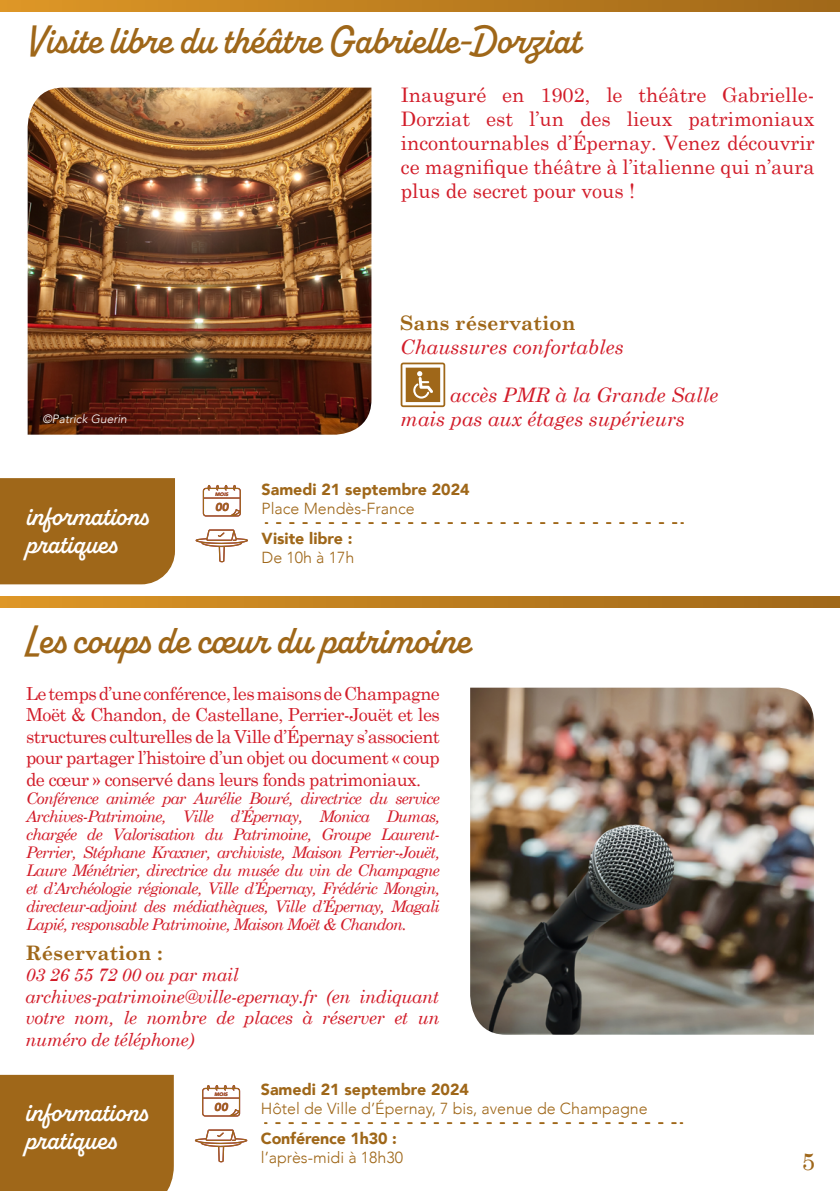
<style>
.page{position:relative;width:840px;height:1191px;background:#fff}
.page>*{position:absolute;margin:0;border:0;box-sizing:border-box;transform-origin:0 0}
.t1{font:600 40px "Alkaline";color:#9f6719}
.t2{font:600 28px/28px "Alkaline";color:#fff}
.t3{font:24px "Century Schoolbook";color:#9f671a}
.t4{font:20px/24px "Century Schoolbook";color:#d21c29;text-align:justify}
.t5{font:italic 20px/24px "Century Schoolbook";color:#d21c29}
.t6{font:700 20px "Century Schoolbook";color:#9f6719}
.t7{font:18px/21.6px "Century Schoolbook";letter-spacing:-.03em;color:#d21c29;text-align:justify}
.t8{font:italic 18px/21.6px "Century Schoolbook";letter-spacing:-.02em;color:#d21c29}
.t9{font:italic 16px/18px "Century Schoolbook";letter-spacing:-.05em;color:#d21c29;text-align:justify}
.t10{font:300 16px "Avenir";color:#9f6719}
.t11{font:900 16px "Avenir";color:#9f6719}
.t12{font:italic 300 12px "Avenir";color:#fff}
.t13{font:italic 900 11.6px "Avenir";color:#9f6717}
.t14{font:italic 900 5px "Avenir";color:#9f6717}
</style>
<div class="page">
<div style="left:0;top:478px;width:175px;height:106px;background:#9f6719"></div>
<svg style="left:0;top:0;width:839px;height:11px"></svg>
<svg style="left:0;top:596px;width:839px;height:12px"></svg>
<svg style="left:276px;top:522px;width:406px;height:2px"></svg>
<img style="left:27px;top:88px;width:344px;height:347px">
<svg style="left:276px;top:1122px;width:406px;height:2px"></svg>
<div style="left:0;top:1074px;width:174px;height:117px;background:#9f6719"></div>
<img style="left:470px;top:687px;width:343px;height:347px">
<svg style="left:400px;top:362px;width:45px;height:45px"></svg>
<svg style="left:203px;top:485px;width:38px;height:31px"></svg>
<svg style="left:195px;top:529px;width:53px;height:33px"></svg>
<svg style="left:202px;top:1085px;width:38px;height:31px"></svg>
<svg style="left:195px;top:1129px;width:52px;height:33px"></svg>
<h1 class="t1" style="left:26px;top:15px;width:556px">Visite libre du théâtre Gabrielle-Dorziat</h1>
<p class="t12" style="left:42px;top:411px;width:86px">©Patrick Guerin</p>
<h2 class="t2" style="left:26px;top:503px;width:123px">informations pratiques</h2>
<p class="t4" style="left:400px;top:81px;width:415px">Inauguré en 1902, le théâtre Gabrielle-Dorziat est l’un des lieux patrimoniaux incontournables d’Épernay. Venez découvrir ce magnifique théâtre à l’italienne qui n’aura plus de secret pour vous !</p>
<p class="t14" style="left:215px;top:490px;width:15px">MOIS</p>
<p class="t13" style="left:215px;top:498px;width:15px">00</p>
<p class="t6" style="left:400px;top:307px;width:176px">Sans réservation</p>
<p class="t5" style="left:400px;top:334px;width:225px">Chaussures confortables</p>
<p class="t5" style="left:400px;top:382px;width:319px;text-indent:50px">accès PMR à la Grande Salle mais pas aux étages supérieurs</p>
<p class="t11" style="left:261px;top:476px;width:209px">Samedi 21 septembre 2024</p>
<p class="t10" style="left:261px;top:499px;width:154px">Place Mendès-France</p>
<p class="t11" style="left:261px;top:524px;width:92px">Visite libre :</p>
<p class="t10" style="left:261px;top:548px;width:94px">De 10h à 17h</p>
<h1 class="t1" style="left:26px;top:615px;width:446px">Les coups de cœur du patrimoine</h1>
<p class="t7" style="left:26px;top:680px;width:415px">Le temps d’une conférence, les maisons de Champagne Moët &amp; Chandon, de Castellane, Perrier-Jouët et les structures culturelles de la Ville d’Épernay s’associent pour partager l’histoire d’un objet ou document « coup de cœur » conservé dans leurs fonds patrimoniaux.</p>
<p class="t9" style="left:26px;top:788px;width:415px">Conférence animée par Aurélie Bouré, directrice du service Archives-Patrimoine, Ville d’Épernay, Monica Dumas, chargée de Valorisation du Patrimoine, Groupe Laurent-Perrier, Stéphane Kraxner, archiviste, Maison Perrier-Jouët, Laure Ménétrier, directrice du musée du vin de Champagne et d’Archéologie régionale, Ville d’Épernay, Frédéric Mongin, directeur-adjoint des médiathèques, Ville d’Épernay, Magali Lapié, responsable Patrimoine, Maison Moët &amp; Chandon.</p>
<p class="t6" style="left:25px;top:936px;width:139px">Réservation :</p>
<p class="t8" style="left:25px;top:963px;width:415px">03 26 55 72 00 ou par mail archives-patrimoine@ville-epernay.fr (en indiquant votre nom, le nombre de places à réserver et un numéro de téléphone)</p>
<h2 class="t2" style="left:25px;top:1098px;width:123px">informations pratiques</h2>
<p class="t14" style="left:214px;top:1090px;width:15px">MOIS</p>
<p class="t13" style="left:214px;top:1097px;width:15px">00</p>
<p class="t11" style="left:261px;top:1076px;width:209px">Samedi 21 septembre 2024</p>
<p class="t10" style="left:261px;top:1099px;width:388px">Hôtel de Ville d’Épernay, 7 bis, avenue de Champagne</p>
<p class="t11" style="left:261px;top:1124px;width:137px">Conférence 1h30 :</p>
<p class="t10" style="left:261px;top:1148px;width:144px">l’après-midi à 18h30</p>
<h3 class="t3" style="left:801px;top:1141px;width:15px">5</h3>
</div>
